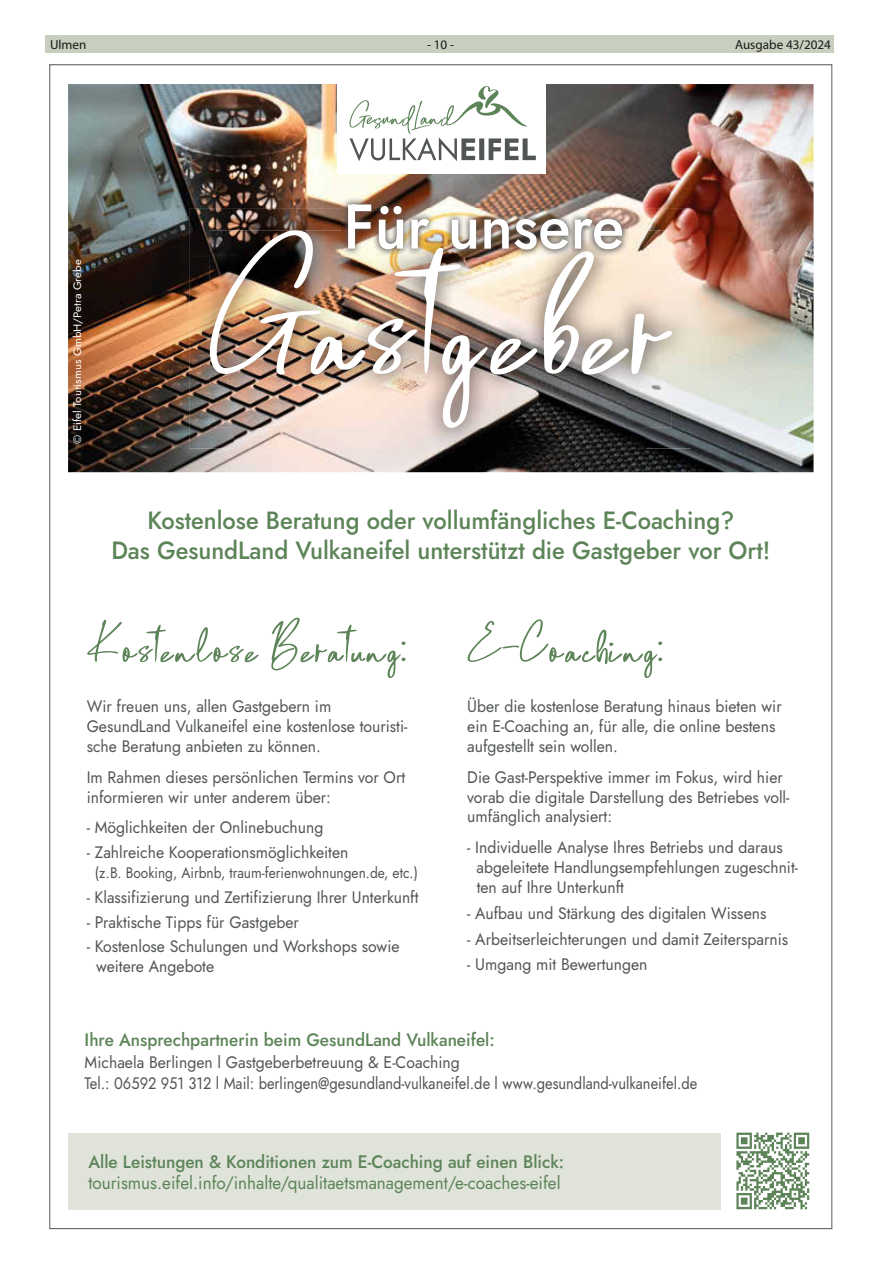
<style>
.page{position:relative;width:881px;height:1263px;background:#fff}
.page>*{position:absolute;margin:0;border:0;box-sizing:border-box;transform-origin:0 0}
.t1{font:266.7px "Bnsbrr Vulkan 1";color:#fff;scale:.95 1}
.t2{font:78.9px "Bnsbrr Vulkan 1";color:#5d8458;scale:.95 1}
.t3{font:500 63px "Lbhphd Jost";color:#fff;scale:.95 1}
.t4{font:500 24.9px/29.8px "Lbhphd Jost";color:#5d8458;text-align:center;scale:.95 1}
.t5{font:500 18px "Lbhphd Jost";color:#5d8458;scale:.95 1}
.t6{font:18px "Kwnwpt Jost";color:#5d8458;scale:.95 1}
.t7{font:16.65px/20px "Kwnwpt Jost";color:#525555;scale:.95 1}
.t8{font:16.65px "Kwnwpt Jost";color:#525555;scale:.94 1}
.t9{font:15.15px "Kwnwpt Jost";color:#525555;scale:.9 1}
.t10{font:13.2px "Myriad Pro";color:#1a1a18}
.t11{font:10.8px "Kwnwpt Jost";color:#fff;scale:1.05 1}
</style>
<div class="page">
<div style="left:46px;top:35px;width:787px;height:17px;background:#c8cfbf"></div>
<img style="left:68px;top:84px;width:745px;height:388px">
<img style="left:190px;top:209px;width:151px;height:47px">
<img style="left:628px;top:209px;width:62px;height:47px">
<img style="left:190px;top:256px;width:45px;height:193px">
<img style="left:645px;top:256px;width:45px;height:193px">
<img style="left:235px;top:428px;width:410px;height:21px">
<img style="left:210px;top:230px;width:461px;height:198px">
<img style="left:341px;top:198px;width:287px;height:32px">
<img style="left:341px;top:230px;width:287px;height:27px">
<div style="left:337px;top:64px;width:209px;height:110px;background:#fff"></div>
<svg style="left:349px;top:86px;width:186px;height:75px"></svg>
<div style="left:68px;top:1132px;width:652px;height:77px;background:#dfe3da"></div>
<svg style="left:736px;top:1132px;width:72px;height:77px"></svg>
<p class="t10" style="left:50px;top:36px;width:38px">Ulmen</p>
<p class="t10" style="left:427px;top:36px;width:29px">- 10 -</p>
<p class="t10" style="left:735px;top:36px;width:97px">Ausgabe 43/2024</p>
<p class="t11" style="left:70px;top:444px;width:177px;rotate:-90deg">© Eifel Tourismus GmbH/Petra Grebe</p>
<h3 class="t3" style="left:343px;top:183px;width:297px">Für unsere</h3>
<h1 class="t1" style="left:208px;top:201px;width:490px">Gastgeber</h1>
<h3 class="t4" style="left:111px;top:506px;width:694px">Kostenlose Beratung oder vollumfängliches E-Coaching?<br>Das GesundLand Vulkaneifel unterstützt die Gastgeber vor Ort!</h3>
<h2 class="t2" style="left:87px;top:611px;width:337px">Kostenlose Beratung:</h2>
<p class="t7" style="left:87px;top:697px;width:339px">Wir freuen uns, allen Gastgebern im<br>GesundLand Vulkaneifel eine kostenlose touristi&shy;sche Beratung anbieten zu können.</p>
<p class="t7" style="left:87px;top:767px;width:337px">Im Rahmen dieses persönlichen Termins vor Ort informieren wir unter anderem über:</p>
<p class="t7" style="left:87px;top:817px;width:250px">- Möglichkeiten der Onlinebuchung</p>
<p class="t7" style="left:87px;top:842px;width:277px">- Zahlreiche Kooperationsmöglichkeiten</p>
<p class="t9" style="left:95px;top:862px;width:360px">(z.B. Booking, Airbnb, traum-ferienwohnungen.de, etc.)</p>
<p class="t8" style="left:87px;top:885px;width:354px">- Klassifizierung und Zertifizierung Ihrer Unterkunft</p>
<p class="t7" style="left:87px;top:912px;width:225px">- Praktische Tipps für Gastgeber</p>
<p class="t7" style="left:96px;top:937px;width:321px;text-indent:-9px">- Kostenlose Schulungen und Workshops sowie weitere Angebote</p>
<h2 class="t2" style="left:467px;top:611px;width:207px">E-Coaching:</h2>
<p class="t7" style="left:467px;top:697px;width:332px">Über die kostenlose Beratung hinaus bieten wir ein E-Coaching an, für alle, die online bestens aufgestellt sein wollen.</p>
<p class="t7" style="left:467px;top:767px;width:340px">Die Gast-Perspektive immer im Fokus, wird hier vorab die digitale Darstellung des Betriebes voll&shy;umfänglich analysiert:</p>
<p class="t7" style="left:476px;top:837px;width:340px;text-indent:-9px">- Individuelle Analyse Ihres Betriebs und daraus abgeleitete Handlungsempfehlungen zugeschnit&shy;ten auf Ihre Unterkunft</p>
<p class="t7" style="left:467px;top:903px;width:316px">- Aufbau und Stärkung des digitalen Wissens</p>
<p class="t7" style="left:467px;top:930px;width:339px">- Arbeitserleichterungen und damit Zeitersparnis</p>
<p class="t7" style="left:467px;top:954px;width:191px">- Umgang mit Bewertungen</p>
<p class="t5" style="left:85px;top:1028px;width:433px">Ihre Ansprechpartnerin beim GesundLand Vulkaneifel:</p>
<p class="t7" style="left:85px;top:1052px;width:646px;line-height:20.7px">Michaela Berlingen l Gastgeberbetreuung &amp; E-Coaching<br>Tel.: 06592 951 312 l Mail: berlingen@gesundland-vulkaneifel.de l www.gesundland-vulkaneifel.de</p>
<p class="t5" style="left:88px;top:1149px;width:502px">Alle Leistungen &amp; Konditionen zum E-Coaching auf einen Blick:</p>
<p class="t6" style="left:88px;top:1171px;width:498px">tourismus.eifel.info/inhalte/qualitaetsmanagement/e-coaches-eifel</p>
</div>
